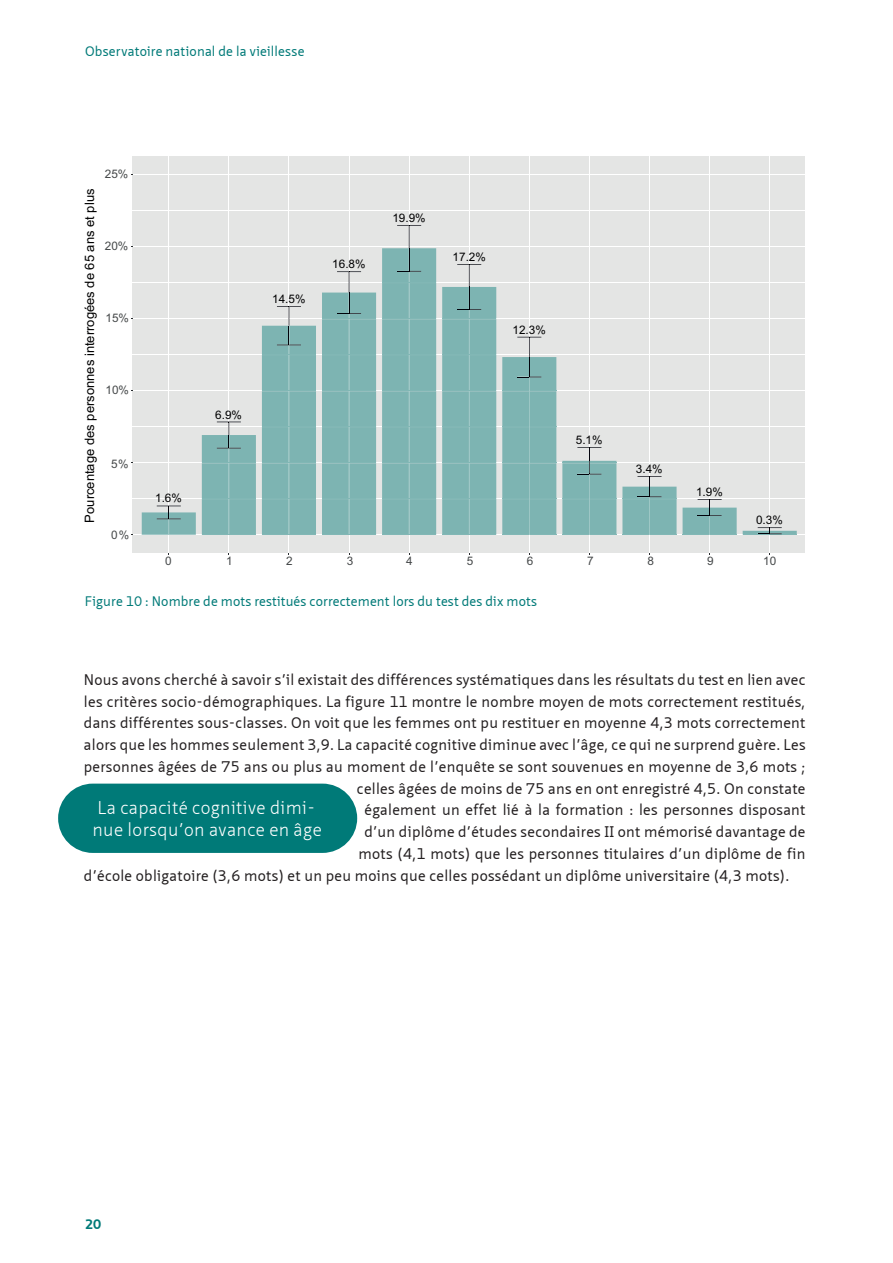
<style>
.page{position:relative;width:893px;height:1263px;background:#fff}
.page>*{position:absolute;margin:0;border:0;box-sizing:border-box;transform-origin:0 0}
.Zitate{font:300 18px/21.6px "Neue Sans Pro";letter-spacing:.02em;color:#fff}
.Text{font:15px "Neue Sans Pro";letter-spacing:.02em;color:#231f20}
.Legende{font:13.5px "Neue Sans Pro";letter-spacing:.01em;color:#007a78}
.t1{font:700 13.5px "Neue Sans Pro";color:#007a78}
.t2{font:13.05px "Arial";color:#000001}
.t3{font:11.7px "Arial";color:#000001}
.t4{font:11.7px "Arial";color:#454849}
</style>
<div class="page">
<div style="left:58px;top:784px;width:299px;height:69px;background:#007a78;border-radius:35px"></div>
<div style="left:133px;top:157px;width:672px;height:396px;background:#e4e5e4"></div>
<hr style="left:133px;top:499px;width:673px;height:1px;background:#fff">
<hr style="left:133px;top:427px;width:673px;height:1px;background:#fff">
<hr style="left:133px;top:355px;width:673px;height:1px;background:#fff">
<hr style="left:133px;top:283px;width:673px;height:1px;background:#fff">
<hr style="left:133px;top:211px;width:673px;height:1px;background:#fff">
<hr style="left:133px;top:535px;width:673px;height:1px;background:#fff">
<hr style="left:133px;top:463px;width:673px;height:1px;background:#fff">
<hr style="left:133px;top:391px;width:673px;height:1px;background:#fff">
<hr style="left:133px;top:319px;width:673px;height:1px;background:#fff">
<hr style="left:133px;top:247px;width:673px;height:1px;background:#fff">
<hr style="left:133px;top:174px;width:673px;height:1px;background:#fff">
<hr style="left:168px;top:157px;width:1px;height:396px;background:#fff">
<hr style="left:229px;top:157px;width:1px;height:396px;background:#fff">
<hr style="left:289px;top:157px;width:1px;height:396px;background:#fff">
<hr style="left:349px;top:157px;width:1px;height:396px;background:#fff">
<hr style="left:409px;top:157px;width:1px;height:396px;background:#fff">
<hr style="left:469px;top:157px;width:1px;height:396px;background:#fff">
<hr style="left:529px;top:157px;width:1px;height:396px;background:#fff">
<hr style="left:589px;top:157px;width:1px;height:396px;background:#fff">
<hr style="left:649px;top:157px;width:1px;height:396px;background:#fff">
<hr style="left:709px;top:157px;width:1px;height:396px;background:#fff">
<hr style="left:769px;top:157px;width:1px;height:396px;background:#fff">
<svg style="left:142px;top:506px;width:54px;height:30px"></svg>
<svg style="left:202px;top:422px;width:54px;height:114px;background:#8ab9b7"></svg>
<svg style="left:262px;top:306px;width:54px;height:230px;background:#87b8b6"></svg>
<svg style="left:322px;top:271px;width:54px;height:265px;background:#86b7b5"></svg>
<svg style="left:382px;top:225px;width:54px;height:311px;background:#85b8b6"></svg>
<svg style="left:442px;top:264px;width:54px;height:272px;background:#87b8b6"></svg>
<svg style="left:502px;top:337px;width:54px;height:199px;background:#89b9b7"></svg>
<svg style="left:562px;top:447px;width:54px;height:89px;background:#8dbab8"></svg>
<svg style="left:622px;top:476px;width:55px;height:60px"></svg>
<svg style="left:683px;top:499px;width:54px;height:37px"></svg>
<svg style="left:743px;top:527px;width:54px;height:9px"></svg>
<p class="Legende" style="left:85px;top:43px;width:221px">Observatoire national de la vieillesse</p>
<p class="t2" style="left:80px;top:522px;width:335px;rotate:-90deg">Pourcentage des personnes interrogées de 65 ans et plus</p>
<p class="t4" style="left:105px;top:166px;width:25px">25%</p>
<p class="t4" style="left:105px;top:238px;width:25px">20%</p>
<p class="t4" style="left:106px;top:310px;width:25px">15%</p>
<p class="t4" style="left:106px;top:382px;width:25px">10%</p>
<p class="t4" style="left:111px;top:456px;width:19px">5%</p>
<p class="t4" style="left:111px;top:527px;width:20px">0%</p>
<p class="t3" style="left:155px;top:490px;width:28px">1.6%</p>
<p class="t3" style="left:215px;top:406px;width:28px">6.9%</p>
<p class="t3" style="left:272px;top:291px;width:35px">14.5%</p>
<p class="t3" style="left:332px;top:256px;width:35px">16.8%</p>
<p class="t3" style="left:392px;top:210px;width:35px">19.9%</p>
<p class="t3" style="left:453px;top:249px;width:35px">17.2%</p>
<p class="t3" style="left:512px;top:322px;width:35px">12.3%</p>
<p class="t3" style="left:576px;top:432px;width:28px">5.1%</p>
<p class="t3" style="left:636px;top:460px;width:28px">3.4%</p>
<p class="t3" style="left:696px;top:484px;width:28px">1.9%</p>
<p class="t3" style="left:756px;top:512px;width:28px">0.3%</p>
<p class="t4" style="left:165px;top:553px;width:8px">0</p>
<p class="t4" style="left:226px;top:553px;width:8px">1</p>
<p class="t4" style="left:286px;top:553px;width:8px">2</p>
<p class="t4" style="left:347px;top:553px;width:8px">3</p>
<p class="t4" style="left:406px;top:553px;width:8px">4</p>
<p class="t4" style="left:467px;top:553px;width:8px">5</p>
<p class="t4" style="left:527px;top:553px;width:8px">6</p>
<p class="t4" style="left:587px;top:553px;width:8px">7</p>
<p class="t4" style="left:647px;top:553px;width:8px">8</p>
<p class="t4" style="left:707px;top:553px;width:8px">9</p>
<p class="t4" style="left:763px;top:553px;width:15px">10</p>
<p class="Legende" style="left:85px;top:592px;width:453px">Figure 10 : Nombre de mots restitués correctement lors du test des dix mots</p>
<p class="Text" style="left:84px;top:670px;width:723px">Nous avons cherché à savoir s’il existait des différences systématiques dans les résultats du test en lien avec</p>
<p class="Text" style="left:84px;top:691px;width:723px">les critères socio-démographiques. La figure 11 montre le nombre moyen de mots correctement restitués,</p>
<p class="Text" style="left:84px;top:713px;width:723px">dans différentes sous-classes. On voit que les femmes ont pu restituer en moyenne 4,3 mots correctement</p>
<p class="Text" style="left:84px;top:735px;width:723px">alors que les hommes seulement 3,9. La capacité cognitive diminue avec l’âge, ce qui ne surprend guère. Les</p>
<p class="Text" style="left:84px;top:757px;width:723px">personnes âgées de 75 ans ou plus au moment de l’enquête se sont souvenues en moyenne de 3,6 mots ;</p>
<p class="Text" style="left:357px;top:778px;width:450px">celles âgées de moins de 75 ans en ont enregistré 4,5. On constate</p>
<p class="Text" style="left:364px;top:800px;width:443px">également un effet lié à la formation : les personnes disposant</p>
<p class="Text" style="left:364px;top:822px;width:443px">d’un diplôme d’études secondaires II ont mémorisé davantage de</p>
<p class="Text" style="left:358px;top:844px;width:448px">mots (4,1 mots) que les personnes titulaires d’un diplôme de fin</p>
<p class="Text" style="left:84px;top:865px;width:707px">d’école obligatoire (3,6 mots) et un peu moins que celles possédant un diplôme universitaire (4,3 mots).</p>
<p class="Zitate" style="left:92px;top:797px;width:231px">La capacité cognitive dimi&shy;nue lorsqu’on avance en âge</p>
<p class="t1" style="left:85px;top:1215px;width:18px">20</p>
</div>
